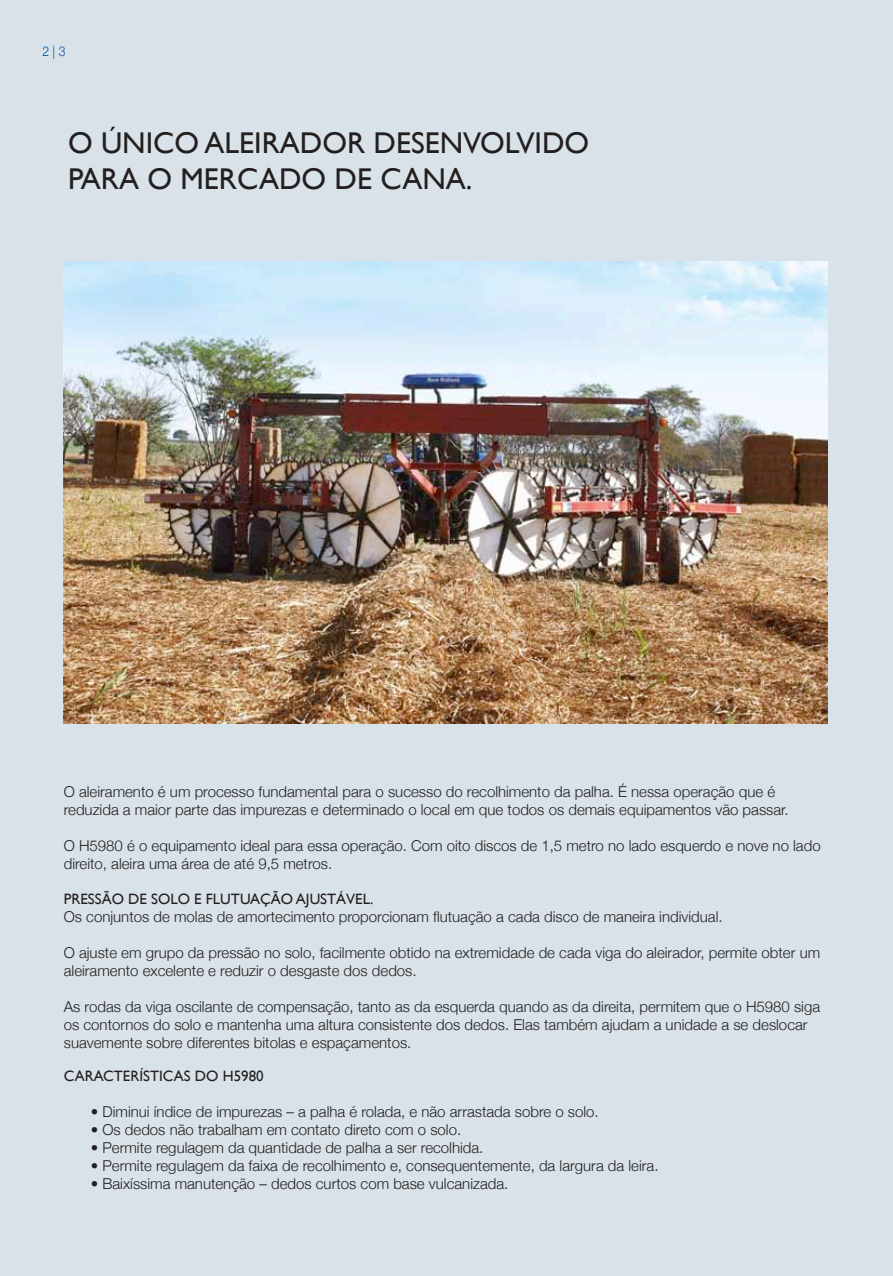
<style>
.page{position:relative;width:893px;height:1276px;background:#d9e2e8}
.page>*{position:absolute;margin:0;border:0;box-sizing:border-box;transform-origin:0 0}
.t1{font:30px/36px "Gill Sans";color:#231f20}
.t2{font:300 15px/18px "Helvetica Neue";color:#231f20}
.t3{font:15px "Gill Sans";color:#231f20}
.t4{font:300 13.5px "Helvetica Neue";color:#00539c;scale:.9 1}
</style>
<div class="page">
<img style="left:64px;top:261px;width:763px;height:462px">
<p class="t4" style="left:43px;top:43px;width:27px">2 | 3</p>
<h1 class="t1" style="left:68px;top:124px;width:523px">O ÚNICO ALEIRADOR DESENVOLVIDO<br>PARA O MERCADO DE CANA.</h1>
<p class="t2" style="left:64px;top:782px;width:726px">O aleiramento é um processo fundamental para o sucesso do recolhimento da palha. É nessa operação que é reduzida a maior parte das impurezas e determinado o local em que todos os demais equipamentos vão passar.</p>
<p class="t2" style="left:64px;top:836px;width:758px">O H5980 é o equipamento ideal para essa operação. Com oito discos de 1,5 metro no lado esquerdo e nove no lado direito, aleira uma área de até 9,5 metros.</p>
<p class="t3" style="left:64px;top:889px;width:16px">PRESS</p>
<p class="t3" style="left:102px;top:889px;width:60px">ÃODE SOLO</p>
<p class="t3" style="left:194px;top:889px;width:181px">E FLUTUAÇÃO AJUSTÁVEL.</p>
<p class="t2" style="left:64px;top:907px;width:660px">Os conjuntos de molas de amortecimento proporcionam flutuação a cada disco de maneira individual.</p>
<p class="t2" style="left:64px;top:943px;width:758px">O ajuste em grupo da pressão no solo, facilmente obtido na extremidade de cada viga do aleirador, permite obter um aleiramento excelente e reduzir o desgaste dos dedos.</p>
<p class="t2" style="left:64px;top:997px;width:758px">As rodas da viga oscilante de compensação, tanto as da esquerda quando as da direita, permitem que o H5980 siga os contornos do solo e mantenha uma altura consistente dos dedos. Elas também ajudam a unidade a se deslocar suavemente sobre diferentes bitolas e espaçamentos.</p>
<p class="t3" style="left:64px;top:1066px;width:22px">CARAC</p>
<p class="t3" style="left:114px;top:1066px;width:54px">TERÍSTICAS</p>
<p class="t3" style="left:195px;top:1066px;width:70px">DO H5980</p>
<p class="t2" style="left:91px;top:1102px;width:509px">• Diminui índice de impurezas – a palha é rolada, e não arrastada sobre o solo.</p>
<p class="t2" style="left:91px;top:1120px;width:372px">• Os dedos não trabalham em contato direto com o solo.</p>
<p class="t2" style="left:91px;top:1138px;width:394px">• Permite regulagem da quantidade de palha a ser recolhida.</p>
<p class="t2" style="left:91px;top:1156px;width:569px">• Permite regulagem da faixa de recolhimento e, consequentemente, da largura da leira.</p>
<p class="t2" style="left:91px;top:1174px;width:419px">• Baixíssima manutenção – dedos curtos com base vulcanizada.</p>
</div>
